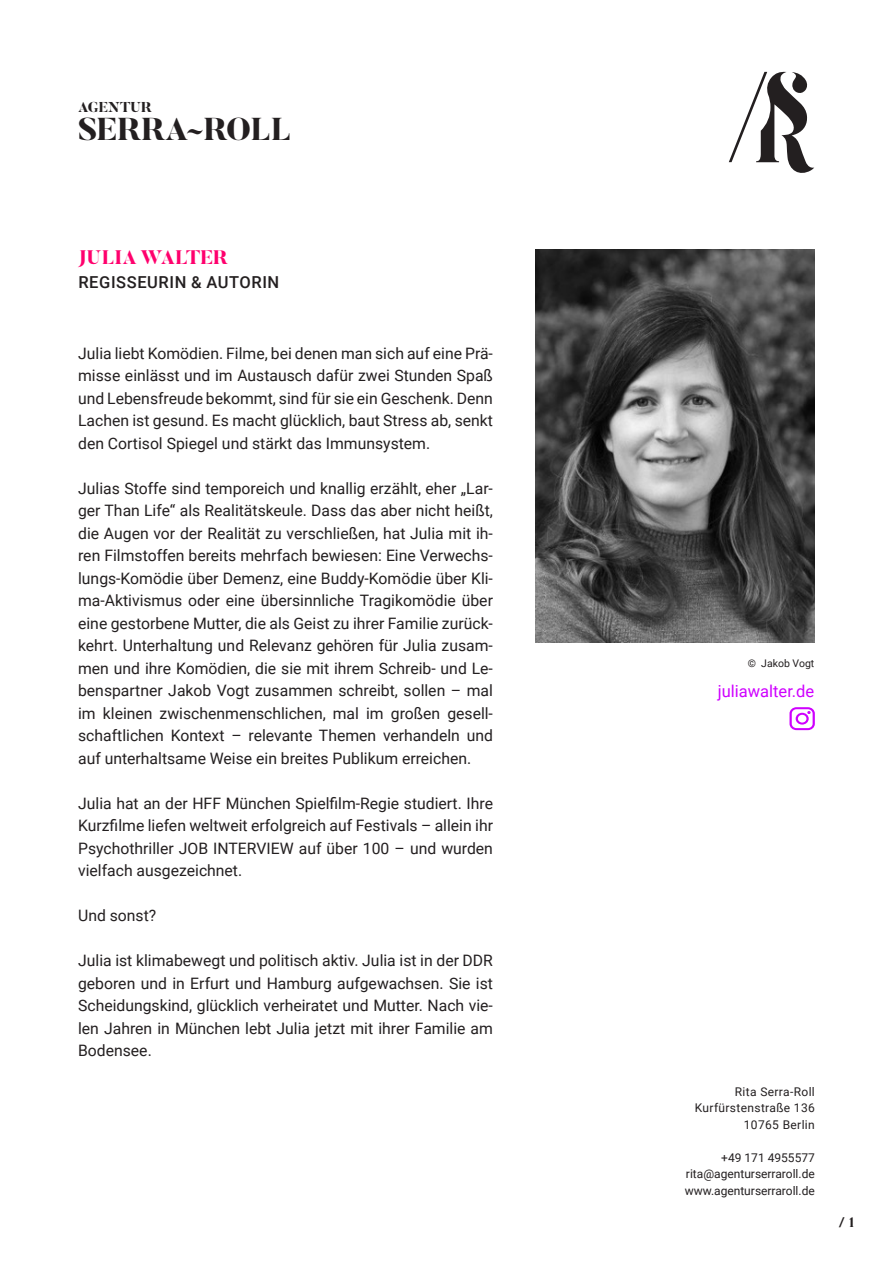
<style>
.page{position:relative;width:893px;height:1263px;background:#fff}
.page>*{position:absolute;margin:0;border:0;box-sizing:border-box;transform-origin:0 0}
.t1{font:800 31.5px "Butler";letter-spacing:-.01em;color:#231f20}
.t2{font:800 19.5px "Butler";color:#ff006d}
.t3{font:500 16.5px "Roboto";letter-spacing:.035em;color:#231f20}
.t4{font:16.5px "Roboto";color:#cf00ff}
.t5{font:15.75px/22.5px "Roboto";color:#231f20;text-align:justify}
.t6{font:800 14.25px "Butler";color:#231f20}
.t7{font:800 13.5px "Butler";color:#231f20}
.t8{font:12px/16.5px "Roboto";color:#231f20}
.t9{font:12px "Roboto";letter-spacing:.03em;color:#231f20}
.t10{font:10.5px "Roboto";color:#231f20}
</style>
<div class="page">
<img style="left:535px;top:250px;width:280px;height:392px">
<svg style="left:729px;top:72px;width:85px;height:101px"></svg>
<svg style="left:789px;top:707px;width:26px;height:23px"></svg>
<p class="t6" style="left:78px;top:98px;width:75px">AGENTUR</p>
<p class="t1" style="left:78px;top:109px;width:215px">SERRA~ROLL</p>
<p class="t2" style="left:78px;top:245px;width:151px">JULIA WALTER</p>
<p class="t3" style="left:78px;top:271px;width:202px">REGISSEURIN &amp; AUTORIN</p>
<p class="t5" style="left:78px;top:341px;width:416px">Julia liebt Komödien. Filme, bei denen man sich auf eine Prä&shy;misse einlässt und im Austausch dafür zwei Stunden Spaß und Lebensfreude bekommt, sind für sie ein Geschenk. Denn Lachen ist gesund. Es macht glücklich, baut Stress ab, senkt den Cortisol Spiegel und stärkt das Immunsystem.</p>
<p class="t5" style="left:78px;top:476px;width:416px">Julias Stoffe sind temporeich und knallig erzählt, eher „Lar&shy;ger Than Life“ als Realitätskeule. Dass das aber nicht heißt, die Augen vor der Realität zu verschließen, hat Julia mit ih&shy;ren Filmstoffen bereits mehrfach bewiesen: Eine Verwechs&shy;lungs-Komödie über Demenz, eine Buddy-Komödie über Kli&shy;ma-Aktivismus oder eine übersinnliche Tragikomödie über eine gestorbene Mutter, die als Geist zu ihrer Familie zurück&shy;kehrt. Unterhaltung und Relevanz gehören für Julia zusam&shy;men und ihre Komödien, die sie mit ihrem Schreib- und Le&shy;benspartner Jakob Vogt zusammen schreibt, sollen – mal im kleinen zwischenmenschlichen, mal im großen gesell&shy;schaftlichen Kontext – relevante Themen verhandeln und auf unterhaltsame Weise ein breites Publikum erreichen.</p>
<p class="t5" style="left:78px;top:791px;width:416px">Julia hat an der HFF München Spielfilm-Regie studiert. Ihre Kurzfilme liefen weltweit erfolgreich auf Festivals – allein ihr Psychothriller JOB INTERVIEW auf über 100 – und wurden vielfach ausgezeichnet.</p>
<p class="t5" style="left:78px;top:904px;width:80px">Und sonst?</p>
<p class="t5" style="left:78px;top:949px;width:416px">Julia ist klimabewegt und politisch aktiv. Julia ist in der DDR geboren und in Erfurt und Hamburg aufgewachsen. Sie ist Scheidungskind, glücklich verheiratet und Mutter. Nach vie&shy;len Jahren in München lebt Julia jetzt mit ihrer Familie am Bodensee.</p>
<p class="t10" style="left:748px;top:655px;width:68px">© Jakob Vogt</p>
<p class="t4" style="left:718px;top:680px;width:98px">juliawalter.de</p>
<p class="t9" style="left:735px;top:1083px;width:82px">Rita Serra-Roll</p>
<p class="t9" style="left:695px;top:1099px;width:122px">Kurfürstenstraße 136</p>
<p class="t9" style="left:744px;top:1116px;width:72px">10765 Berlin</p>
<p class="t8" style="left:721px;top:1149px;width:95px">+49 171 4955577</p>
<p class="t8" style="left:685px;top:1165px;width:132px">rita@agenturserraroll.de www.agenturserraroll.de</p>
<p class="t7" style="left:839px;top:1214px;width:17px">/ 1</p>
</div>
